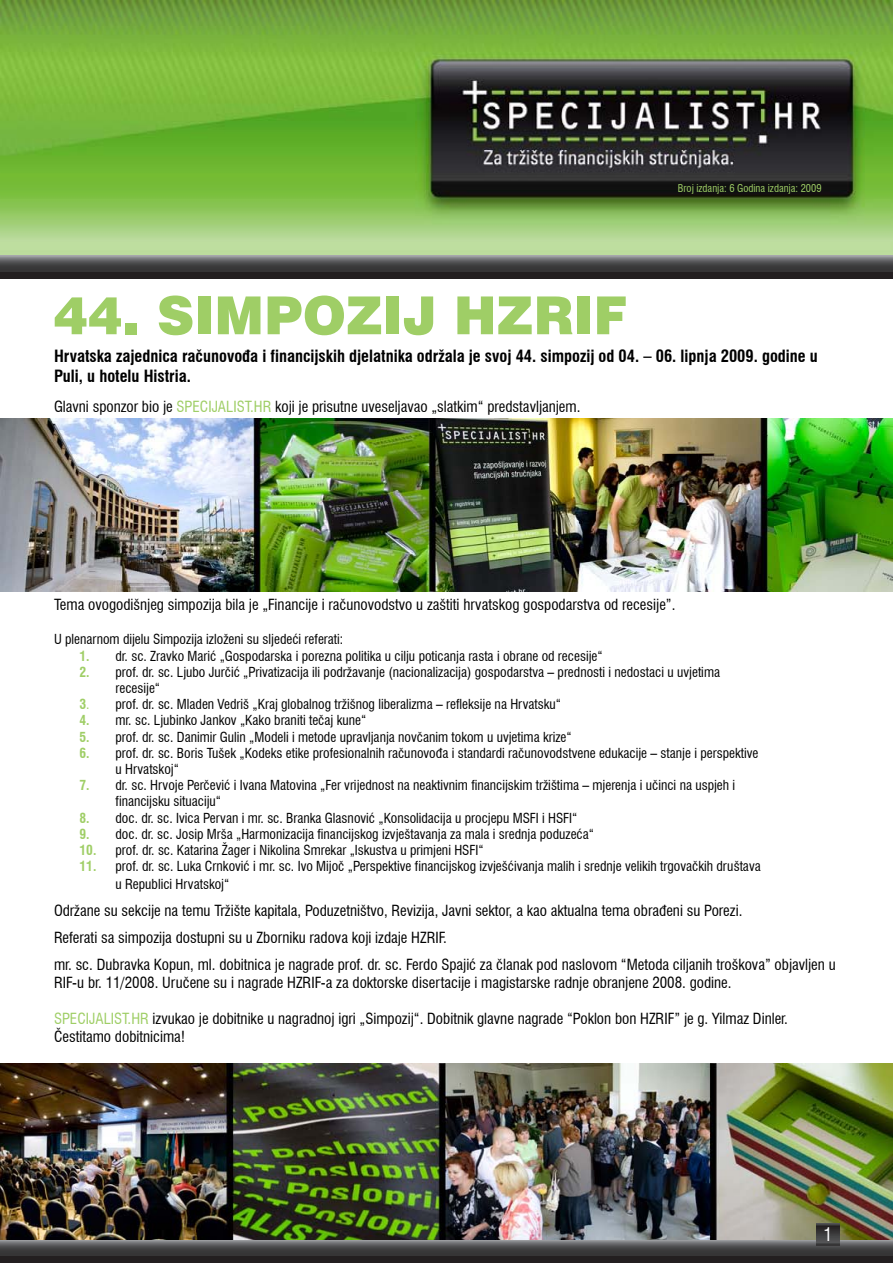
<style>
.page{position:relative;width:893px;height:1263px;background:#fff}
.page>*{position:absolute;margin:0;border:0;box-sizing:border-box;transform-origin:0 0}
.t1{font:900 52.5px "Swiss 721 BT";color:#9fce66}
.t2{font:condensed 18px "Swiss 721 BT";color:#fff}
.t3{font:700 condensed 16.5px/19.8px "Swiss 721 BT";color:#000001}
.t4{font:condensed 15px/18px "Swiss 721 BT";color:#000001}
.t5{font:condensed 13.5px/16.2px "Swiss 721 BT";color:#000001}
.t6{font:condensed 10.5px "Swiss 721 BT";color:#9fce66}
.s1{color:#9fce66}
.s2{font-weight:700;color:#9fce66}
</style>
<div class="page">
<div style="left:0;top:1239px;width:893px;height:24px;background:#231f20"></div>
<svg style="left:0;top:1239px;width:893px;height:16px;background:#545555"></svg>
<img style="left:0;top:1063px;width:893px;height:176px">
<div style="left:0;top:255px;width:893px;height:24px;background:#231f20"></div>
<svg style="left:0;top:256px;width:893px;height:15px;background:#555557"></svg>
<img style="left:0;top:0;width:893px;height:255px">
<div style="left:817px;top:1223px;width:22px;height:22px;background:linear-gradient(to bottom,#262324,#4e5051)"></div>
<img style="left:0;top:419px;width:893px;height:172px">
<p class="t1" style="left:53px;top:284px;width:575px">44. SIMPOZIJ HZRIF</p>
<p class="t6" style="left:678px;top:181px;width:145px">Broj izdanja: 6 Godina izdanja: 2009</p>
<p class="t3" style="left:54px;top:346px;width:765px">Hrvatska zajednica računovođa i financijskih djelatnika održala je svoj 44. simpozij od 04. – 06. lipnja 2009. godine u<br>Puli, u hotelu Histria.</p>
<p class="t4" style="left:54px;top:398px;width:528px">Glavni sponzor bio je <span class="s1">SPECIJALIST.HR</span> koji je prisutne uveseljavao „slatkim“ predstavljanjem.</p>
<p class="t4" style="left:54px;top:596px;width:623px">Tema ovogodišnjeg simpozija bila je „Financije i računovodstvo u zaštiti hrvatskog gospodarstva od recesije”.</p>
<p class="t5" style="left:54px;top:631px;width:291px">U plenarnom dijelu Simpozija izloženi su sljedeći referati:</p>
<p class="t5" style="left:80px;top:647px;width:525px"><span class="s2">1.</span> dr. sc. Zravko Marić „Gospodarska i porezna politika u cilju poticanja rasta i obrane od recesije“</p>
<p class="t5" style="left:80px;top:664px;width:642px"><span class="s2">2.</span> prof. dr. sc. Ljubo Jurčić „Privatizacija ili podržavanje (nacionalizacija) gospodarstva – prednosti i nedostaci u uvjetima</p>
<p class="t5" style="left:116px;top:680px;width:46px">recesije“</p>
<p class="t5" style="left:80px;top:696px;width:483px"><span class="s2">3</span><span class="s1">.</span> prof. dr. sc. Mladen Vedriš „Kraj globalnog tržišnog liberalizma – refleksije na Hrvatsku“</p>
<p class="t5" style="left:80px;top:712px;width:288px"><span class="s2">4.</span> mr. sc. Ljubinko Jankov „Kako braniti tečaj kune“</p>
<p class="t5" style="left:80px;top:728px;width:494px"><span class="s2">5.</span> prof. dr. sc. Danimir Gulin „Modeli i metode upravljanja novčanim tokom u uvjetima krize“</p>
<p class="t5" style="left:116px;top:745px;width:644px;text-indent:-36px"><span class="s2">6.</span> prof. dr. sc. Boris Tušek „Kodeks etike profesionalnih računovođa i standardi računovodstvene edukacije – stanje i perspektive u Hrvatskoj“</p>
<p class="t5" style="left:116px;top:777px;width:621px;text-indent:-36px"><span class="s2">7.</span> dr. sc. Hrvoje Perčević i Ivana Matovina „Fer vrijednost na neaktivnim financijskim tržištima – mjerenja i učinci na uspjeh i financijsku situaciju“</p>
<p class="t5" style="left:80px;top:809px;width:499px"><span class="s2">8.</span> doc. dr. sc. Ivica Pervan i mr. sc. Branka Glasnović „Konsolidacija u procjepu MSFI i HSFI“</p>
<p class="t5" style="left:80px;top:826px;width:516px"><span class="s2">9.</span> doc. dr. sc. Josip Mrša „Harmonizacija financijskog izvještavanja za mala i srednja poduzeća“</p>
<p class="t5" style="left:80px;top:842px;width:406px"><span class="s2">10.</span> prof. dr. sc. Katarina Žager i Nikolina Smrekar „Iskustva u primjeni HSFI“</p>
<p class="t5" style="left:116px;top:857px;width:647px;line-height:18px;text-indent:-36px"><span class="s2">11.</span> prof. dr. sc. Luka Crnković i mr. sc. Ivo Mijoč „Perspektive financijskog izvješćivanja malih i srednje velikih trgovačkih društava u Republici Hrvatskoj“</p>
<p class="t4" style="left:54px;top:902px;width:690px">Održane su sekcije na temu Tržište kapitala, Poduzetništvo, Revizija, Javni sektor, a kao aktualna tema obrađeni su Porezi.</p>
<p class="t4" style="left:54px;top:929px;width:394px">Referati sa simpozija dostupni su u Zborniku radova koji izdaje HZRIF.</p>
<p class="t4" style="left:54px;top:956px;width:783px">mr. sc. Dubravka Kopun, ml. dobitnica je nagrade prof. dr. sc. Ferdo Spajić za članak pod naslovom “Metoda ciljanih troškova” objavljen u<br>RIF-u br. 11/2008. Uručene su i nagrade HZRIF-a za doktorske disertacije i magistarske radnje obranjene 2008. godine.</p>
<p class="t4" style="left:54px;top:1010px;width:735px"><span class="s1">SPECIJALIST.HR</span> izvukao je dobitnike u nagradnoj igri „Simpozij“. Dobitnik glavne nagrade “Poklon bon HZRIF” je g. Yilmaz Dinler.<br>Čestitamo dobitnicima!</p>
<p class="t2" style="left:823px;top:1223px;width:10px">1</p>
</div>
